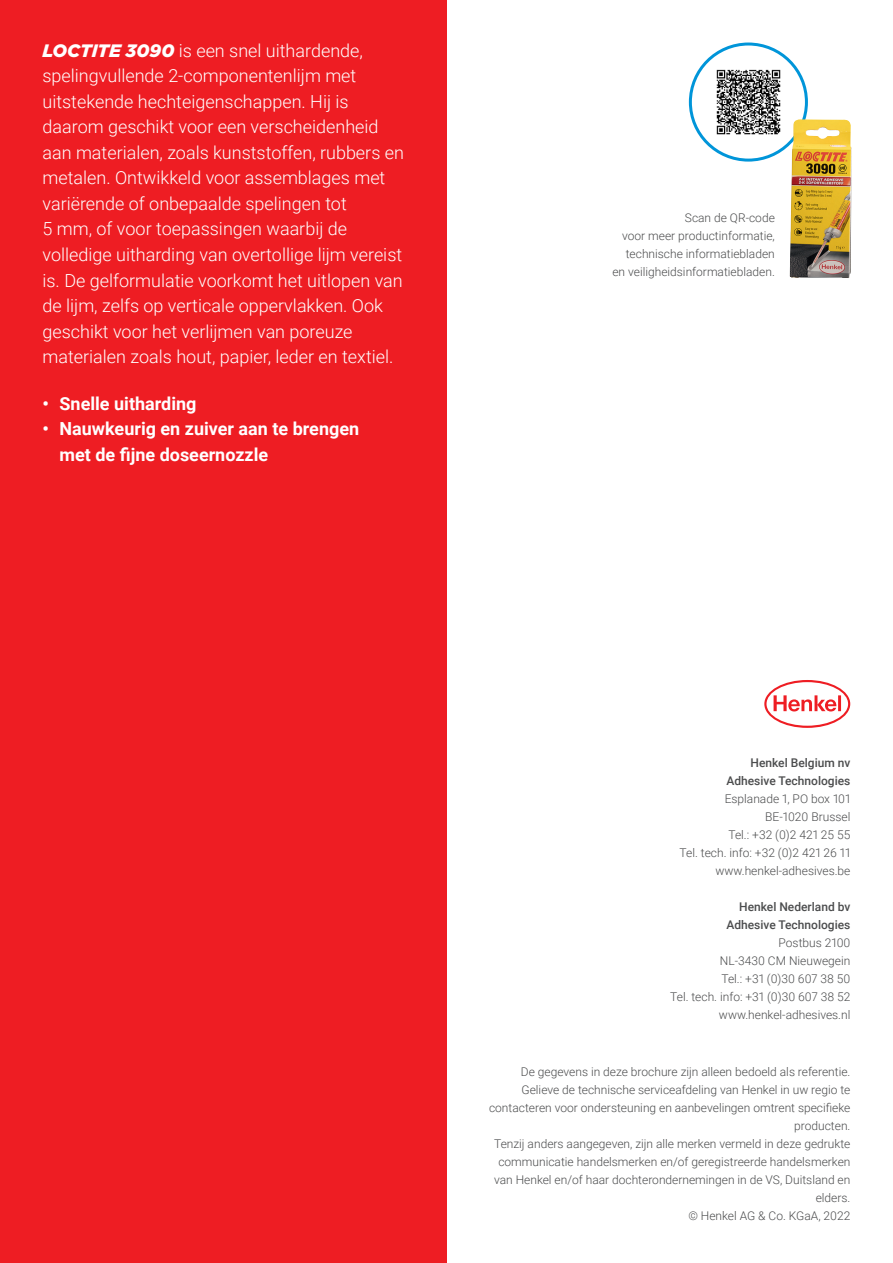
<style>
.page{position:relative;width:893px;height:1263px;background:#fff}
.page>*{position:absolute;margin:0;border:0;box-sizing:border-box;transform-origin:0 0}
.t1{font:300 18px/25.5px "Roboto";color:#fff}
.t2{font:700 18px/25.5px "Roboto";color:#fff}
.t3{font:300 12px/18px "Roboto";color:#4b4c4d;text-align:right}
.t4{font:500 12px/18px "Roboto";color:#4b4c4d;text-align:right}
.s1{font-family:"Gotham";font-weight:900;font-style:italic}
</style>
<div class="page">
<div style="left:689px;top:43px;width:119px;height:119px;border:3px solid #0095d9;border-radius:50%"></div>
<div style="left:0;top:0;width:446px;height:1263px;background:#ee1d23"></div>
<img style="left:790px;top:119px;width:62px;height:159px">
<img style="left:716px;top:69px;width:65px;height:66px">
<svg style="left:764px;top:680px;width:86px;height:48px"></svg>
<p class="t1" style="left:43px;top:37px;width:363px"><span class="s1">LOCTITE 3090</span> is een snel uithardende, spelingvullende 2-componentenlijm met uitstekende hechteigenschappen. Hij is daarom geschikt voor een verscheidenheid aan materialen, zoals kunststoffen, rubbers en metalen. Ontwikkeld voor assemblages met variërende of onbepaalde spelingen tot<br>5 mm, of voor toepassingen waarbij de volledige uitharding van overtollige lijm vereist is. De gelformulatie voorkomt het uitlopen van de lijm, zelfs op verticale oppervlakken. Ook geschikt voor het verlijmen van poreuze materialen zoals hout, papier, leder en textiel.</p>
<h1 class="t2" style="left:43px;top:390px;width:155px">• Snelle uitharding</h1>
<h1 class="t2" style="left:60px;top:415px;width:301px;text-indent:-17px">• Nauwkeurig en zuiver aan te brengen met de fijne doseernozzle</h1>
<p class="t3" style="left:612px;top:209px;width:164px">Scan de QR-code<br>voor meer productinformatie, technische informatiebladen en veiligheidsinformatiebladen.</p>
<p class="t4" style="left:726px;top:753px;width:126px">Henkel Belgium nv<br>Adhesive Technologies</p>
<p class="t3" style="left:680px;top:789px;width:172px">Esplanade 1, PO box 101<br>BE-1020 Brussel<br>Tel.: +32 (0)2 421 25 55<br>Tel. tech. info: +32 (0)2 421 26 11 www.henkel-adhesives.be</p>
<p class="t4" style="left:726px;top:897px;width:126px">Henkel Nederland bv<br>Adhesive Technologies</p>
<p class="t3" style="left:670px;top:933px;width:182px">Postbus 2100<br>NL-3430 CM Nieuwegein<br>Tel.: +31 (0)30 607 38 50<br>Tel. tech. info: +31 (0)30 607 38 52 www.henkel-adhesives.nl</p>
<p class="t3" style="left:489px;top:1063px;width:363px">De gegevens in deze brochure zijn alleen bedoeld als referentie.<br>Gelieve de technische serviceafdeling van Henkel in uw regio te contacteren voor ondersteuning en aanbevelingen omtrent specifieke producten.<br>Tenzij anders aangegeven, zijn alle merken vermeld in deze gedrukte communicatie handelsmerken en/of geregistreerde handelsmerken van Henkel en/of haar dochterondernemingen in de VS, Duitsland en elders.<br>© Henkel AG &amp; Co. KGaA, 2022</p>
</div>
